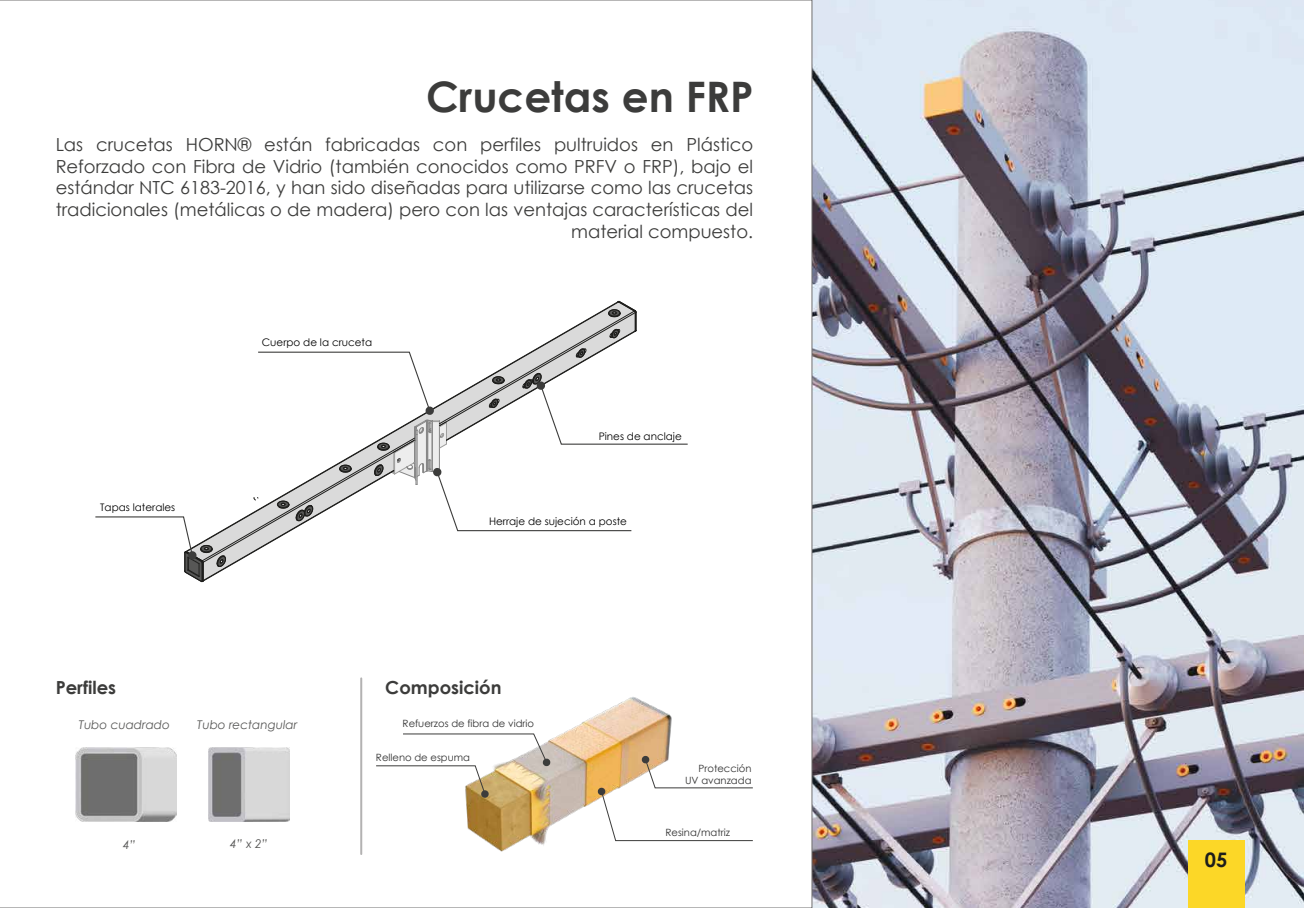
<style>
.page{position:relative;width:1304px;height:908px;background:#fff}
.page>*{position:absolute;margin:0;border:0;box-sizing:border-box;transform-origin:0 0}
.t1{font:700 42px "Century Gothic";color:#3c3c3b}
.t2{font:700 20px "Century Gothic";color:#1d1d1b}
.t3{font:18px/21.6px "Century Gothic";color:#3c3c3b;text-align:right}
.t4{font:700 18px "Century Gothic";color:#3c3c3b}
.t5{font:italic 12px "Century Gothic";color:#575756}
.t6{font:10.4px "Century Gothic";color:#010101}
.t7{font:10px/12px "Century Gothic";color:#313131;text-align:right}
</style>
<div class="page">
<img style="left:813px;top:0;width:491px;height:907px">
<div style="left:1188px;top:840px;width:56px;height:67px;background:#fcd727"></div>
<svg style="left:95px;top:300px;width:593px;height:282px"></svg>
<img style="left:76px;top:747px;width:100px;height:74px">
<img style="left:208px;top:747px;width:81px;height:73px">
<img style="left:465px;top:697px;width:276px;height:155px">
<hr style="left:360px;top:678px;width:2px;height:175px;background:#b3b2b2">
<svg style="left:376px;top:732px;width:175px;height:65px"></svg>
<svg style="left:600px;top:755px;width:153px;height:86px"></svg>
<svg style="left:597px;top:787px;width:9px;height:8px"></svg>
<h1 class="t1" style="left:426px;top:64px;width:329px">Crucetas en FRP</h1>
<p class="t3" style="left:56px;top:133px;width:699px">Las crucetas HORN® están fabricadas con perfiles pultruidos en Plástico Reforzado con Fibra de Vidrio (también conocidos como PRFV o FRP), bajo el estándar NTC 6183-2016, y han sido diseñadas para utilizarse como las crucetas tradicionales (metálicas o de madera) pero con las ventajas características del material compuesto.</p>
<p class="t6" style="left:100px;top:499px;width:77px">Tapas laterales</p>
<p class="t6" style="left:262px;top:335px;width:112px">Cuerpo de la cruceta</p>
<p class="t6" style="left:599px;top:428px;width:85px">Pines de anclaje</p>
<p class="t6" style="left:489px;top:514px;width:139px">Herraje de sujeción a poste</p>
<p class="t4" style="left:56px;top:673px;width:62px">Perfiles</p>
<p class="t4" style="left:385px;top:673px;width:118px">Composición</p>
<p class="t5" style="left:79px;top:715px;width:93px">Tubo cuadrado</p>
<p class="t5" style="left:197px;top:715px;width:102px">Tubo rectangular</p>
<p class="t7" style="left:403px;top:717px;width:133px">Refuerzos de fibra de vidrio</p>
<p class="t7" style="left:376px;top:751px;width:96px">Relleno de espuma</p>
<p class="t7" style="left:685px;top:761px;width:68px">Protección<br>UV avanzada</p>
<p class="t7" style="left:665px;top:825px;width:66px">Resina/matriz</p>
<p class="t5" style="left:123px;top:836px;width:14px">4”</p>
<p class="t5" style="left:230px;top:835px;width:39px">4” x 2”</p>
<p class="t2" style="left:1205px;top:843px;width:24px">05</p>
</div>
